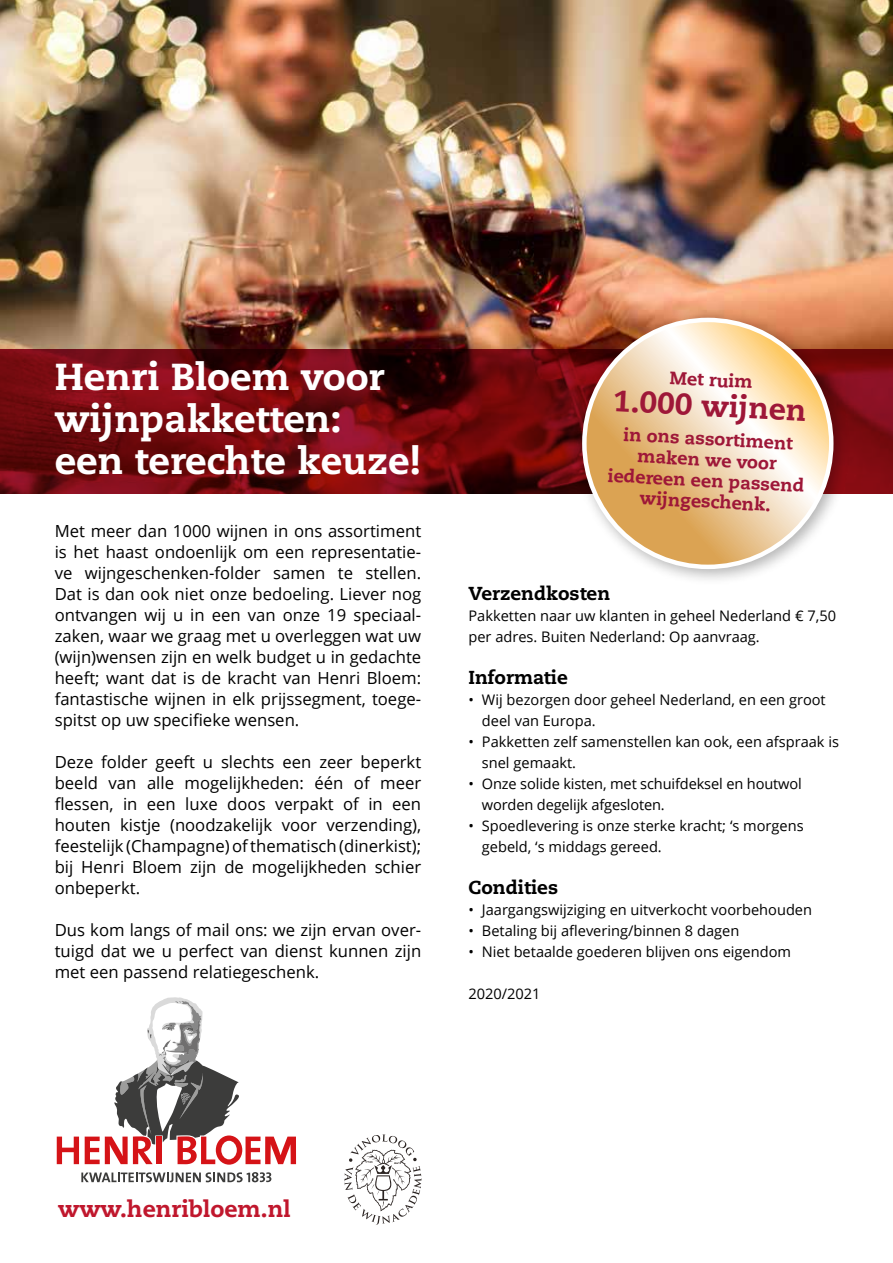
<style>
.page{position:relative;width:893px;height:1263px;background:#fff}
.page>*{position:absolute;margin:0;border:0;box-sizing:border-box;transform-origin:0 0}
.t1{font:800 37.5px/42px "Caecilia LT Std";color:#fff}
.t2{font:800 29.85px "Caecilia LT Std";color:#9e1738}
.t3{font:800 22.95px "Caecilia LT Std";color:#c0172d}
.t4{font:800 18.75px "Caecilia LT Std";color:#000}
.t5{font:800 17.85px/20.9px "Caecilia LT Std";color:#9e1738;text-align:center}
.t6{font:16.65px/21px "Open Sans";color:#000;text-align:justify}
.t7{font:14.55px/21px "Open Sans";color:#000}
</style>
<div class="page">
<img style="left:0;top:0;width:893px;height:349px">
<svg style="left:344px;top:1134px;width:78px;height:91px"></svg>
<svg style="left:0;top:349px;width:893px;height:145px;background:#6c090e"></svg>
<svg style="left:81px;top:1172px;width:190px;height:10px"></svg>
<svg style="left:57px;top:1136px;width:22px;height:28px"></svg>
<svg style="left:85px;top:997px;width:211px;height:168px"></svg>
<div style="left:573px;top:309px;width:278px;height:277px;background:#000;opacity:.3"></div>
<svg style="left:584px;top:320px;width:247px;height:247px;background:#efd1a5"></svg>
<h1 class="t1" style="left:55px;top:356px;width:368px">Henri Bloem voor wijnpakketten:<br>een terechte keuze!</h1>
<p class="t6" style="left:55px;top:520px;width:368px">Met meer dan 1000 wijnen in ons assortiment is het haast ondoenlijk om een representatie&shy;ve wijngeschenken-folder samen te stellen.<br>Dat is dan ook niet onze bedoeling. Liever nog ontvangen wij u in een van onze 19 speciaal&shy;zaken, waar we graag met u overleggen wat uw (wijn)wensen zijn en welk budget u in gedachte heeft; want dat is de kracht van Henri Bloem: fantastische wijnen in elk prijssegment, toege&shy;spitst op uw specifieke wensen.</p>
<p class="t6" style="left:55px;top:751px;width:368px">Deze folder geeft u slechts een zeer beperkt beeld van alle mogelijkheden: één of meer flessen, in een luxe doos verpakt of in een houten kistje (noodzakelijk voor verzending), feestelijk (Champagne) of thematisch (dinerkist); bij Henri Bloem zijn de mogelijkheden schier onbeperkt.</p>
<p class="t6" style="left:55px;top:919px;width:368px">Dus kom langs of mail ons: we zijn ervan over&shy;tuigd dat we u perfect van dienst kunnen zijn met een passend relatiegeschenk.</p>
<p class="t5" style="left:670px;top:367px;width:85px;rotate:3deg">Met ruim</p>
<h2 class="t2" style="left:614px;top:382px;width:195px;rotate:3deg">1.000 wijnen</h2>
<p class="t5" style="left:610px;top:423px;width:198px;rotate:3deg">in ons assortiment maken we voor iedereen een passend wijngeschenk.</p>
<p class="t4" style="left:468px;top:581px;width:143px">Verzendkosten</p>
<p class="t7" style="left:468px;top:604px;width:369px">Pakketten naar uw klanten in geheel Nederland € 7,50 per adres. Buiten Nederland: Op aanvraag.</p>
<p class="t4" style="left:468px;top:665px;width:101px">Informatie</p>
<p class="t7" style="left:482px;top:688px;width:345px;text-indent:-13px">• Wij bezorgen door geheel Nederland, en een groot deel van Europa.</p>
<p class="t7" style="left:482px;top:730px;width:359px;text-indent:-13px">• Pakketten zelf samenstellen kan ook, een afspraak is snel gemaakt.</p>
<p class="t7" style="left:482px;top:772px;width:321px;text-indent:-13px">• Onze solide kisten, met schuifdeksel en houtwol worden degelijk afgesloten.</p>
<p class="t7" style="left:482px;top:814px;width:323px;text-indent:-13px">• Spoedlevering is onze sterke kracht; ‘s morgens gebeld, ‘s middags gereed.</p>
<p class="t4" style="left:468px;top:875px;width:91px">Condities</p>
<p class="t7" style="left:468px;top:898px;width:345px">• Jaargangswijziging en uitverkocht voorbehouden</p>
<p class="t7" style="left:468px;top:919px;width:272px">• Betaling bij aflevering/binnen 8 dagen</p>
<p class="t7" style="left:468px;top:940px;width:324px">• Niet betaalde goederen blijven ons eigendom</p>
<p class="t7" style="left:468px;top:982px;width:74px">2020/2021</p>
<h3 class="t3" style="left:58px;top:1195px;width:234px">www.henribloem.nl</h3>
</div>
